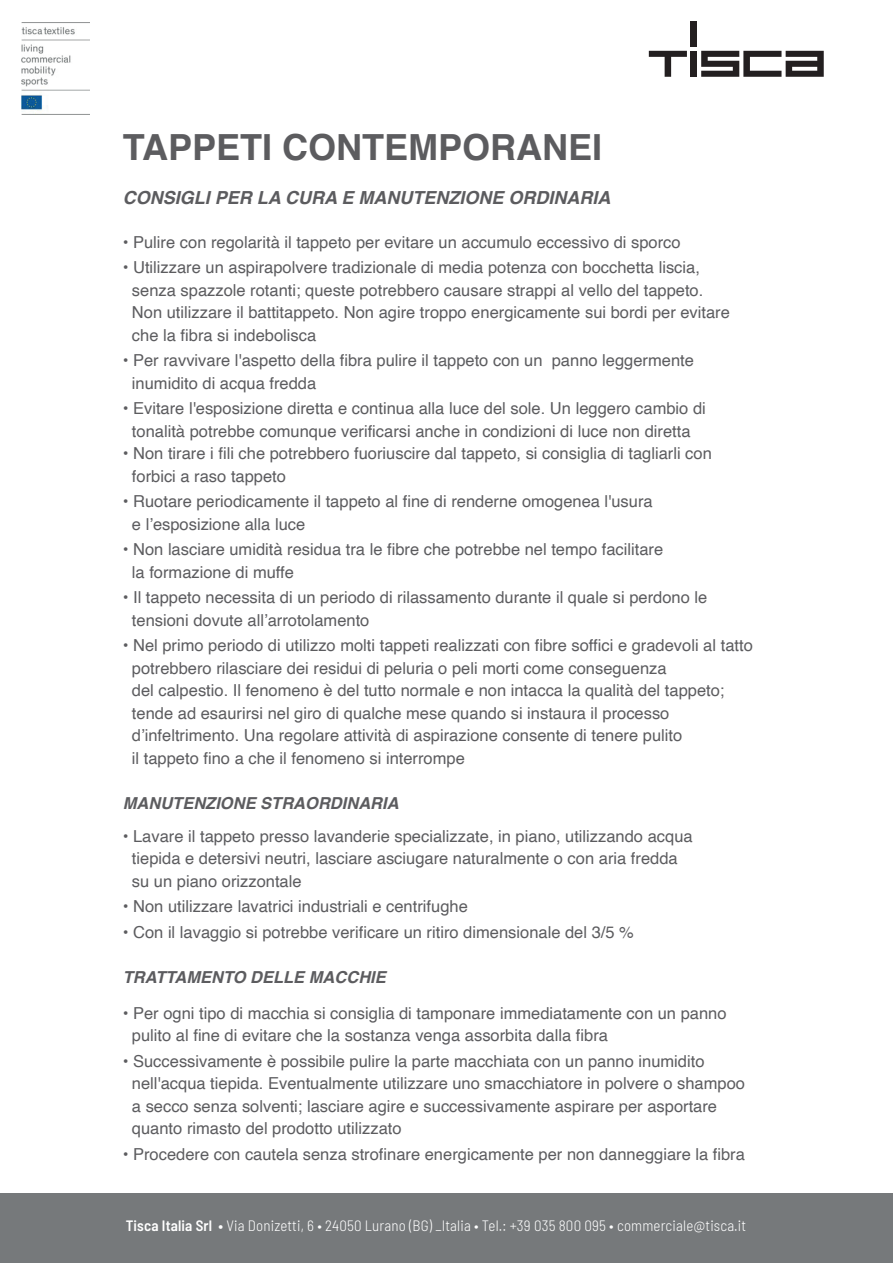
<style>
.page{position:relative;width:893px;height:1263px;background:#fff}
.page>*{position:absolute;margin:0;border:0;box-sizing:border-box;transform-origin:0 0}
.t1{font:700 36px "Helvetica";color:#5c5c5f}
.t2{font:italic 700 18px "Helvetica";color:#5c5c5f}
.t3{font:16.5px/22.5px "Helvetica";color:#5c5c5f}
.t4{font:italic 700 16.5px "Helvetica";color:#5c5c5f}
.t5{font:300 semi-condensed 15px "Barlow";letter-spacing:.01em;color:#fff}
.s1{font-weight:600}
</style>
<div class="page">
<div style="left:0;top:1193px;width:893px;height:70px;background:#76797b"></div>
<div style="left:691px;top:51px;width:6px;height:26px;background:#231f20"></div>
<div style="left:691px;top:21px;width:6px;height:26px;background:#231f20"></div>
<svg style="left:701px;top:51px;width:123px;height:26px"></svg>
<svg style="left:649px;top:51px;width:38px;height:26px"></svg>
<img style="left:22px;top:23px;width:68px;height:92px">
<h1 class="t1" style="left:123px;top:119px;width:481px">TAPPETI CONTEMPORANEI</h1>
<p class="t2" style="left:123px;top:182px;width:489px">CONSIGLI PER LA CURA E MANUTENZIONE ORDINARIA</p>
<p class="t3" style="left:123px;top:231px;width:559px">• Pulire con regolarità il tappeto per evitare un accumulo eccessivo di sporco</p>
<p class="t3" style="left:132px;top:257px;width:599px;text-indent:-9px">• Utilizzare un aspirapolvere tradizionale di media potenza con bocchetta liscia, senza spazzole rotanti; queste potrebbero causare strappi al vello del tappeto.<br>Non utilizzare il battitappeto. Non agire troppo energicamente sui bordi per evitare che la fibra si indebolisca</p>
<p class="t3" style="left:132px;top:350px;width:563px;text-indent:-9px">• Per ravvivare l'aspetto della fibra pulire il tappeto con un panno leggermente inumidito di acqua fredda</p>
<p class="t3" style="left:123px;top:398px;width:585px;text-align:center">• Evitare l'esposizione diretta e continua alla luce del sole. Un leggero cambio di tonalità potrebbe comunque verificarsi anche in condizioni di luce non diretta</p>
<p class="t3" style="left:132px;top:443px;width:581px;text-indent:-9px">• Non tirare i fili che potrebbero fuoriuscire dal tappeto, si consiglia di tagliarli con forbici a raso tappeto</p>
<p class="t3" style="left:132px;top:491px;width:522px;text-indent:-9px">• Ruotare periodicamente il tappeto al fine di renderne omogenea l'usura e l’esposizione alla luce</p>
<p class="t3" style="left:132px;top:539px;width:533px;text-indent:-9px">• Non lasciare umidità residua tra le fibre che potrebbe nel tempo facilitare la formazione di muffe</p>
<p class="t3" style="left:132px;top:587px;width:577px;text-indent:-9px">• Il tappeto necessita di un periodo di rilassamento durante il quale si perdono le tensioni dovute all’arrotolamento</p>
<p class="t3" style="left:132px;top:635px;width:622px;text-indent:-9px">• Nel primo periodo di utilizzo molti tappeti realizzati con fibre soffici e gradevoli al tatto potrebbero rilasciare dei residui di peluria o peli morti come conseguenza<br>del calpestio. Il fenomeno è del tutto normale e non intacca la qualità del tappeto; tende ad esaurirsi nel giro di qualche mese quando si instaura il processo d’infeltrimento. Una regolare attività di aspirazione consente di tenere pulito<br>il tappeto fino a che il fenomeno si interrompe</p>
<p class="t4" style="left:123px;top:789px;width:277px">MANUTENZIONE STRAORDINARIA</p>
<p class="t3" style="left:132px;top:825px;width:562px;text-indent:-9px">• Lavare il tappeto presso lavanderie specializzate, in piano, utilizzando acqua tiepida e detersivi neutri, lasciare asciugare naturalmente o con aria fredda su un piano orizzontale</p>
<p class="t3" style="left:123px;top:896px;width:347px">• Non utilizzare lavatrici industriali e centrifughe</p>
<p class="t3" style="left:123px;top:921px;width:513px">• Con il lavaggio si potrebbe verificare un ritiro dimensionale del 3/5 %</p>
<p class="t4" style="left:123px;top:963px;width:265px">TRATTAMENTO DELLE MACCHIE</p>
<p class="t3" style="left:132px;top:1002px;width:596px;text-indent:-9px">• Per ogni tipo di macchia si consiglia di tamponare immediatamente con un panno pulito al fine di evitare che la sostanza venga assorbita dalla fibra</p>
<p class="t3" style="left:132px;top:1050px;width:615px;text-indent:-9px">• Successivamente è possibile pulire la parte macchiata con un panno inumidito nell'acqua tiepida. Eventualmente utilizzare uno smacchiatore in polvere o shampoo a secco senza solventi; lasciare agire e successivamente aspirare per asportare quanto rimasto del prodotto utilizzato</p>
<p class="t3" style="left:123px;top:1143px;width:624px">• Procedere con cautela senza strofinare energicamente per non danneggiare la fibra</p>
<p class="t5" style="left:126px;top:1215px;width:622px"><span class="s1">Tisca Italia Srl •</span> Via Donizetti, 6 • 24050 Lurano (BG) _Italia • Tel.: +39 035 800 095 • commerciale@tisca.it</p>
</div>
